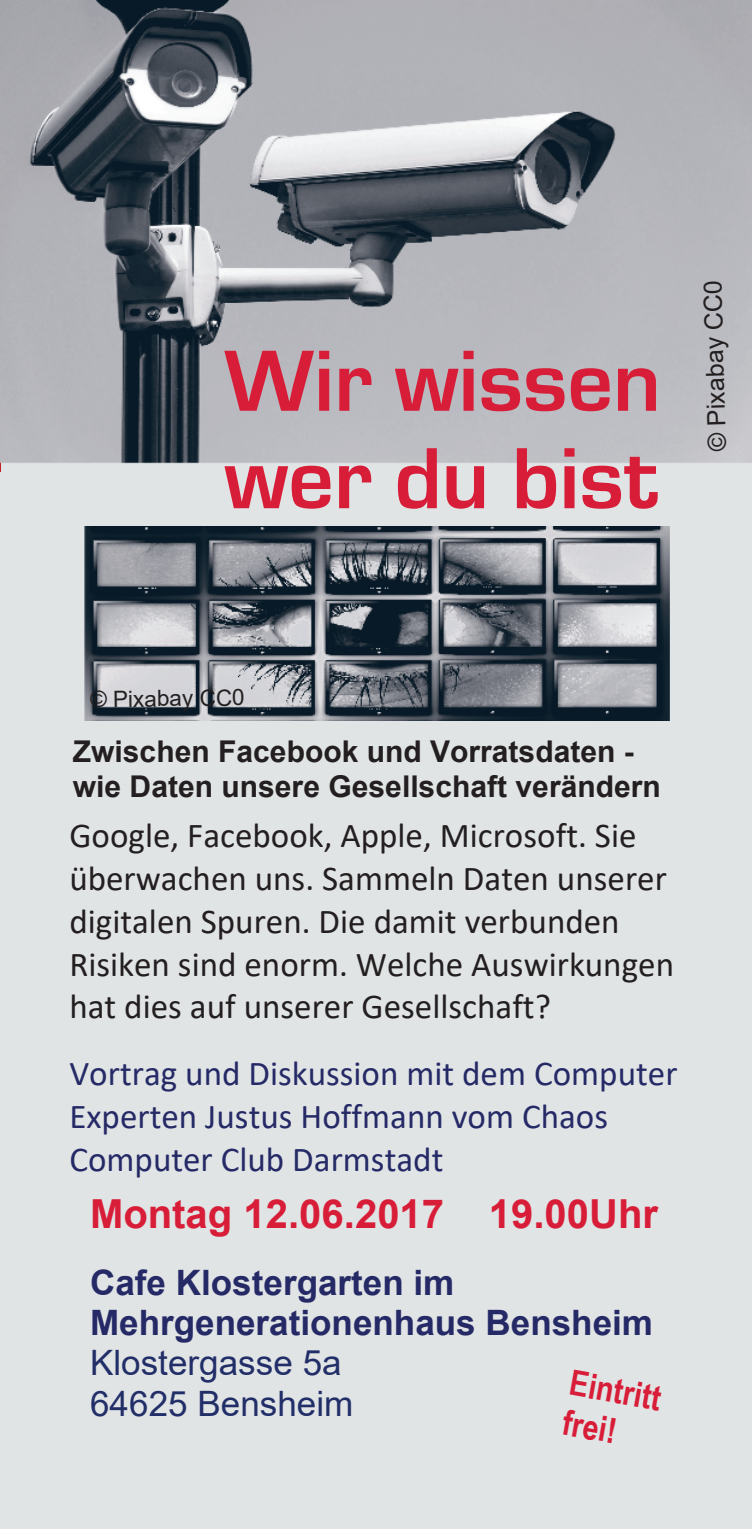
<style>
.page{position:relative;width:752px;height:1531px;background:#fff}
.page>*{position:absolute;margin:0;border:0;box-sizing:border-box;transform-origin:0 0}
.t1{font:700 90px/97.5px "Eurostile";color:#d81d38}
.t2{font:700 40px "Arial";color:#d81d38}
.t3{font:35px/42.8px "Calibri";color:#231f20}
.t4{font:35px/42.8px "Calibri";color:#252a67}
.t5{font:700 35px/40.2px "Arial";color:#252a67}
.t6{font:35px/40.2px "Arial";color:#222e68}
.t7{font:700 35px/40.2px "Arial Narrow";color:#d81d38}
.t8{font:700 30px/34.5px "Arial";color:#231f20}
.t9{font:25px "Arial";color:#231f20}
.t10{font:22.5px "Arial";color:#231f20}
</style>
<div class="page">
<div style="left:0;top:442px;width:751px;height:1087px;background:#e1e4e5"></div>
<img style="left:85px;top:527px;width:584px;height:194px">
<img style="left:0;top:0;width:751px;height:463px">
<h1 class="t1" style="left:224px;top:341px;width:438px">Wir wissen wer du bist</h1>
<p class="t9" style="left:708px;top:452px;width:173px;rotate:-92deg">© Pixabay CC0</p>
<p class="t10" style="left:90px;top:691px;width:156px;rotate:-1deg">© Pixabay CC0</p>
<p class="t8" style="left:73px;top:737px;width:589px">Zwischen Facebook und Vorratsdaten - wie Daten unsere Gesellschaft verändern</p>
<p class="t3" style="left:69px;top:817px;width:606px">Google, Facebook, Apple, Microsoft. Sie überwachen uns. Sammeln Daten unserer digitalen Spuren. Die damit verbunden Risiken sind enorm. Welche Auswirkungen hat dies auf unserer Gesellschaft?</p>
<p class="t4" style="left:69px;top:1055px;width:609px">Vortrag und Diskussion mit dem Computer<br>Experten Justus Hoffmann vom Chaos<br>Computer Club Darmstadt</p>
<p class="t2" style="left:90px;top:1199px;width:569px">Montag 12.06.2017 19.00Uhr</p>
<p class="t5" style="left:90px;top:1266px;width:564px">Cafe Klostergarten im<br>Mehrgenerationenhaus Bensheim</p>
<p class="t6" style="left:90px;top:1346px;width:265px">Klostergasse 5a<br>64625 Bensheim</p>
<p class="t7" style="left:572px;top:1365px;width:94px;rotate:10deg">Eintritt frei!</p>
</div>
